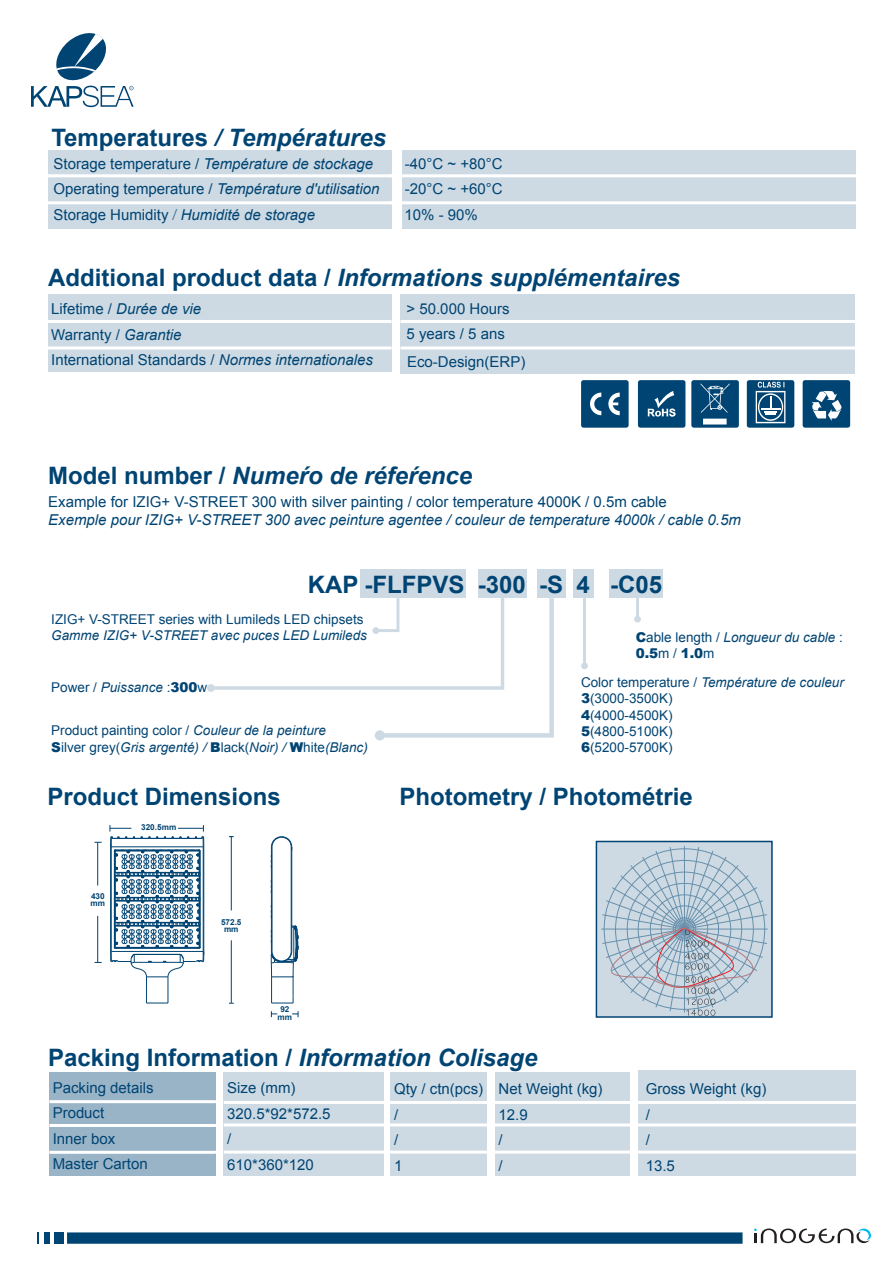
<style>
.page{position:relative;width:893px;height:1263px;background:#fff}
.page>*{position:absolute;margin:0;border:0;box-sizing:border-box;transform-origin:0 0}
.t1{font:italic 700 24px "Arial";color:#004473}
.t2{font:700 24px "Arial";color:#004473}
.t3{font:15px/25.5px "Arial";color:#004473}
.t4{font:italic 15px/25.5px "Arial";color:#004473}
.t5{font:13.5px/16.2px "Arial";color:#004473}
.t6{font:italic 13.5px/16.2px "Arial";color:#004473}
.t7{font:700 8.25px/7.4px "Arial";color:#004473;text-align:center}
.s1{font-style:normal}
.s2{font-family:"Adobe Ming Std";font-weight:300;font-style:normal}
.s3{font-style:italic}
.s4{font-weight:900;font-style:normal}
.s5{font-weight:900}
</style>
<div class="page">
<div style="left:638px;top:380px;width:47px;height:48px;background:#004473;border-radius:3px"></div>
<svg style="left:648px;top:391px;width:28px;height:26px"></svg>
<div style="left:581px;top:380px;width:48px;height:48px;background:#004473;border-radius:3px"></div>
<svg style="left:590px;top:393px;width:30px;height:22px"></svg>
<div style="left:691px;top:380px;width:48px;height:48px;background:#004473;border-radius:3px"></div>
<svg style="left:701px;top:383px;width:29px;height:41px"></svg>
<div style="left:747px;top:380px;width:47px;height:48px;background:#004473;border-radius:3px"></div>
<div style="left:803px;top:380px;width:47px;height:48px;background:#004473;border-radius:3px"></div>
<svg style="left:811px;top:391px;width:30px;height:30px"></svg>
<svg style="left:756px;top:382px;width:29px;height:41px"></svg>
<div style="left:402px;top:150px;width:453px;height:79px;background:#cddae3"></div>
<div style="left:49px;top:150px;width:343px;height:79px;background:#cddae3"></div>
<div style="left:400px;top:294px;width:455px;height:80px;background:#cddae3"></div>
<hr style="left:401px;top:320px;width:459px;height:3px;background:#fff">
<hr style="left:401px;top:346px;width:462px;height:3px;background:#fff">
<div style="left:48px;top:294px;width:344px;height:78px;background:#cddae3"></div>
<hr style="left:48px;top:320px;width:344px;height:3px;background:#fff">
<hr style="left:48px;top:346px;width:344px;height:3px;background:#fff">
<hr style="left:390px;top:201px;width:477px;height:3px;background:#fff">
<hr style="left:390px;top:174px;width:477px;height:3px;background:#fff">
<hr style="left:43px;top:201px;width:355px;height:3px;background:#fff">
<hr style="left:43px;top:174px;width:355px;height:3px;background:#fff">
<div style="left:609px;top:570px;width:54px;height:28px;background:#cddae3"></div>
<div style="left:537px;top:570px;width:29px;height:28px;background:#cddae3"></div>
<div style="left:573px;top:570px;width:21px;height:28px;background:#cddae3"></div>
<div style="left:478px;top:570px;width:49px;height:28px;background:#cddae3"></div>
<div style="left:361px;top:570px;width:105px;height:28px;background:#cddae3"></div>
<svg style="left:207px;top:598px;width:347px;height:142px"></svg>
<div style="left:375px;top:730px;width:10px;height:10px;background:#cddae3;border-radius:50%"></div>
<hr style="left:636px;top:598px;width:3px;height:21px;background:#004473">
<div style="left:634px;top:616px;width:7px;height:6px;background:#cddae3;border-radius:50%"></div>
<hr style="left:583px;top:598px;width:3px;height:68px;background:#004473">
<div style="left:581px;top:662px;width:7px;height:7px;background:#cddae3;border-radius:50%"></div>
<div style="left:67px;top:1232px;width:675px;height:12px;background:#004473"></div>
<div style="left:54px;top:1232px;width:10px;height:12px;background:#004473"></div>
<div style="left:45px;top:1232px;width:5px;height:12px;background:#004473"></div>
<svg style="left:38px;top:1232px;width:1px;height:12px"></svg>
<svg style="left:754px;top:1228px;width:117px;height:15px"></svg>
<svg style="left:31px;top:33px;width:103px;height:74px"></svg>
<div style="left:596px;top:841px;width:177px;height:177px;border:2px solid #004473"></div>
<hr style="left:272px;top:847px;width:1px;height:104px;background:#004473">
<hr style="left:271px;top:847px;width:1px;height:104px;background:#004473">
<hr style="left:291px;top:847px;width:1px;height:104px;background:#004473">
<svg style="left:270px;top:836px;width:23px;height:33px"></svg>
<svg style="left:270px;top:904px;width:1px;height:15px"></svg>
<svg style="left:270px;top:879px;width:1px;height:15px"></svg>
<svg style="left:270px;top:925px;width:29px;height:79px"></svg>
<svg style="left:110px;top:825px;width:95px;height:179px"></svg>
<hr style="left:97px;top:916px;width:1px;height:46px;background:#004473">
<hr style="left:97px;top:842px;width:1px;height:43px;background:#004473">
<hr style="left:231px;top:940px;width:1px;height:63px;background:#004473">
<hr style="left:231px;top:837px;width:1px;height:73px;background:#004473">
<svg style="left:292px;top:1011px;width:7px;height:6px"></svg>
<svg style="left:271px;top:1011px;width:6px;height:6px"></svg>
<div style="left:390px;top:1072px;width:97px;height:104px;background:#cddae3"></div>
<div style="left:495px;top:1072px;width:135px;height:104px;background:#cddae3"></div>
<div style="left:638px;top:1071px;width:217px;height:105px;background:#cddae3"></div>
<div style="left:49px;top:1073px;width:167px;height:103px;background:#9ab4c7"></div>
<hr style="left:49px;top:1100px;width:167px;height:3px;background:#fff">
<hr style="left:49px;top:1124px;width:167px;height:3px;background:#fff">
<hr style="left:49px;top:1151px;width:167px;height:3px;background:#fff">
<div style="left:224px;top:1072px;width:160px;height:104px;background:#cddae3"></div>
<hr style="left:224px;top:1101px;width:642px;height:3px;background:#fff">
<hr style="left:224px;top:1123px;width:642px;height:3px;background:#fff">
<hr style="left:224px;top:1150px;width:642px;height:3px;background:#fff">
<div style="left:597px;top:841px;width:175px;height:175px;background:linear-gradient(to right,#cddae3,#cddae3)"></div>
<hr style="left:684px;top:846px;width:1px;height:166px;background:#004473">
<hr style="left:601px;top:929px;width:167px;height:1px;background:#004473">
<svg style="left:602px;top:847px;width:165px;height:169px;background:#bbcad5"></svg>
<h1 class="t1" style="left:51px;top:122px;width:336px"><span class="s1">Temperatures</span> / Températures</h1>
<p class="t4" style="left:54px;top:151px;width:327px"><span class="s1">Storage temperature /</span> Température de stockage<br><span class="s1">Operating temperature /</span> Température d'utilisation<br><span class="s1">Storage Humidity</span> <span class="s2">/</span> Humidité de storage</p>
<p class="t3" style="left:405px;top:151px;width:99px">-40°C ~ +80°C</p>
<p class="t3" style="left:405px;top:177px;width:99px">-20°C ~ +60°C</p>
<p class="t3" style="left:404px;top:203px;width:75px">10% - 90%</p>
<h1 class="t1" style="left:48px;top:261px;width:634px"><span class="s1">Additional product data /</span> Informations supplémentaires</h1>
<p class="t3" style="left:51px;top:296px;width:323px">Lifetime / <span class="s3">Durée de vie<br></span>Warranty / <span class="s3">Garantie<br></span>International Standards / <span class="s3">Normes internationales</span></p>
<p class="t3" style="left:407px;top:296px;width:104px">&gt; 50.000 Hours<br>5 years / 5 ans</p>
<p class="t3" style="left:407px;top:349px;width:120px">Eco-Design(ERP)</p>
<h1 class="t1" style="left:48px;top:459px;width:426px"><span class="s1">Model number /</span> Numeŕo de réfeŕence</h1>
<p class="t3" style="left:48px;top:489px;width:620px">Example for IZIG+ V-STREET 300 with silver painting / color temperature 4000K / 0.5m cable</p>
<p class="t4" style="left:48px;top:507px;width:694px">Exemple pour IZIG+ V-STREET 300 avec peinture agentee / couleur de temperature 4000k / cable 0.5m</p>
<h1 class="t2" style="left:308px;top:568px;width:356px">KAP -FLFPVS -300 -S 4 -C05</h1>
<p class="t5" style="left:51px;top:611px;width:314px">IZIG+ V-STREET series with Lumileds LED chipsets</p>
<p class="t6" style="left:51px;top:627px;width:317px">Gamme IZIG+ V-STREET avec puces LED Lumileds</p>
<p class="t6" style="left:51px;top:679px;width:158px"><span class="s1">Power /</span> Puissance <span class="s1">:</span><span class="s4">300</span><span class="s1">w</span></p>
<p class="t6" style="left:51px;top:723px;width:318px"><span class="s1">Product painting color /</span> Couleur de la peinture<br><span class="s4">S</span><span class="s1">ilver grey(</span>Gris argenté) / <span class="s4">B</span><span class="s1">lack(</span>Noir) / <span class="s4">W</span><span class="s1">hite</span>(Blanc)</p>
<p class="t5" style="left:636px;top:629px;width:209px"><span class="s5">C</span>able length / <span class="s3">Longueur du cable</span> :<br><span class="s5">0.5</span>m / <span class="s5">1.0</span>m</p>
<p class="t5" style="left:581px;top:674px;width:264px">Color temperature / <span class="s3">Température de couleur<br></span><span class="s5">3</span>(3000-3500K)<br><span class="s5">4</span>(4000-4500K)<br><span class="s5">5</span>(4800-5100K)<br><span class="s5">6</span>(5200-5700K)</p>
<h1 class="t2" style="left:47px;top:780px;width:235px">Product Dimensions</h1>
<h1 class="t2" style="left:399px;top:780px;width:295px">Photometry / Photométrie</h1>
<p class="t7" style="left:91px;top:892px;width:16px;text-align:left">430 mm</p>
<p class="t7" style="left:141px;top:823px;width:37px">320.5mm</p>
<p class="t7" style="left:221px;top:918px;width:22px">572.5 mm</p>
<p class="t7" style="left:278px;top:1006px;width:16px">92 mm</p>
<h1 class="t2" style="left:48px;top:1041px;width:491px">Packing Information / <span class="s3">Information Colisage</span></h1>
<p class="t3" style="left:394px;top:1076px;width:91px">Qty / ctn(pcs) /<br>/<br>1</p>
<p class="t3" style="left:499px;top:1076px;width:105px">Net Weight (kg)<br>12.9<br>/<br>/</p>
<p class="t3" style="left:646px;top:1076px;width:122px">Gross Weight (kg) /<br>/<br>13.5</p>
<p class="t3" style="left:53px;top:1075px;width:102px">Packing details<br>Product<br>Inner box<br>Master Carton</p>
<p class="t3" style="left:227px;top:1075px;width:105px">Size (mm)<br>320.5*92*572.5 /<br>610*360*120</p>
</div>
